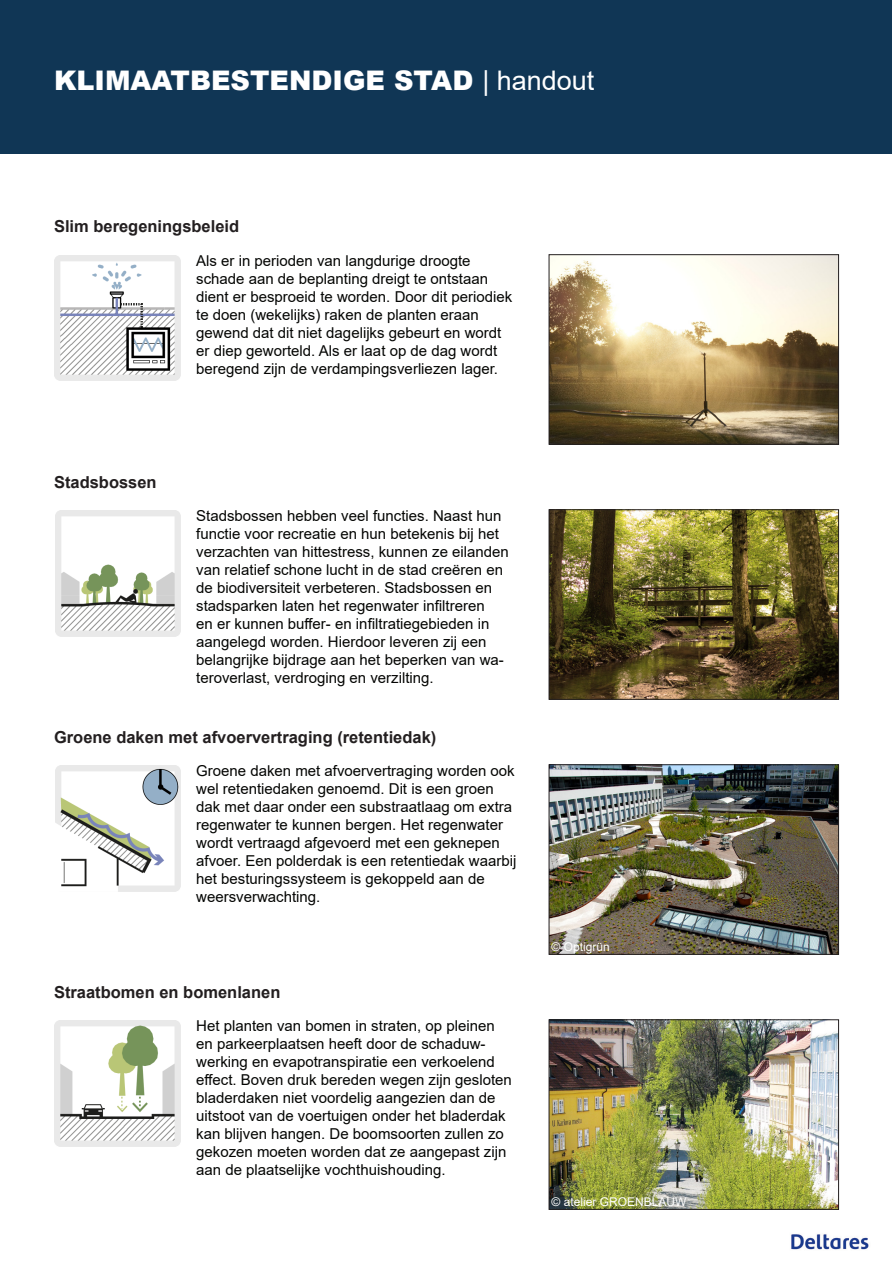
<style>
.page{position:relative;width:893px;height:1263px;background:#fff}
.page>*{position:absolute;margin:0;border:0;box-sizing:border-box;transform-origin:0 0}
.t1{font:900 27px "Arial";color:#fff}
.t2{font:700 16.5px "Arial";color:#231f20}
.t3{font:15px/18px "Arial";color:#040503}
.t4{font:12px "Arial";color:#fff}
.s1{font-weight:400}
</style>
<div class="page">
<img style="left:791px;top:1234px;width:78px;height:16px">
<img style="left:551px;top:256px;width:286px;height:186px">
<div style="left:549px;top:254px;width:290px;height:190px;border:1px solid #231f20"></div>
<img style="left:551px;top:511px;width:286px;height:186px">
<div style="left:549px;top:509px;width:290px;height:190px;border:1px solid #231f20"></div>
<img style="left:551px;top:766px;width:286px;height:186px">
<div style="left:549px;top:764px;width:290px;height:190px;border:1px solid #231f20"></div>
<img style="left:551px;top:1021px;width:286px;height:186px">
<div style="left:549px;top:1019px;width:290px;height:190px;border:1px solid #231f20"></div>
<div style="left:1px;top:1px;width:891px;height:153px;background:#103655"></div>
<img style="left:55px;top:765px;width:126px;height:126px">
<img style="left:55px;top:510px;width:126px;height:126px">
<img style="left:55px;top:255px;width:125px;height:126px">
<img style="left:55px;top:1020px;width:125px;height:126px">
<p class="t1" style="left:54px;top:61px;width:542px">KLIMAATBESTENDIGE STAD <span class="s1">| handout</span></p>
<p class="t2" style="left:54px;top:215px;width:187px">Slim beregeningsbeleid</p>
<p class="t3" style="left:196px;top:251px;width:317px">Als er in perioden van langdurige droogte schade aan de beplanting dreigt te ontstaan dient er besproeid te worden. Door dit periodiek te doen (wekelijks) raken de planten eraan gewend dat dit niet dagelijks gebeurt en wordt er diep geworteld. Als er laat op de dag wordt beregend zijn de verdampingsverliezen lager.</p>
<p class="t2" style="left:54px;top:470px;width:104px">Stadsbossen</p>
<p class="t3" style="left:196px;top:506px;width:314px">Stadsbossen hebben veel functies. Naast hun functie voor recreatie en hun betekenis bij het verzachten van hittestress, kunnen ze eilanden van relatief schone lucht in de stad creëren en de biodiversiteit verbeteren. Stadsbossen en stadsparken laten het regenwater infiltreren<br>en er kunnen buffer- en infiltratiegebieden in aangelegd worden. Hierdoor leveren zij een belangrijke bijdrage aan het beperken van wa&shy;teroverlast, verdroging en verzilting.</p>
<p class="t2" style="left:54px;top:725px;width:384px">Groene daken met afvoervertraging (retentiedak)</p>
<p class="t3" style="left:196px;top:761px;width:322px">Groene daken met afvoervertraging worden ook wel retentiedaken genoemd. Dit is een groen dak met daar onder een substraatlaag om extra regenwater te kunnen bergen. Het regenwater wordt vertraagd afgevoerd met een geknepen afvoer. Een polderdak is een retentiedak waarbij het besturingssysteem is gekoppeld aan de weersverwachting.</p>
<p class="t2" style="left:54px;top:980px;width:228px">Straatbomen en bomenlanen</p>
<p class="t3" style="left:196px;top:1016px;width:317px">Het planten van bomen in straten, op pleinen en parkeerplaatsen heeft door de schaduw&shy;werking en evapotranspiratie een verkoelend effect. Boven druk bereden wegen zijn gesloten bladerdaken niet voordelig aangezien dan de uitstoot van de voertuigen onder het bladerdak kan blijven hangen. De boomsoorten zullen zo gekozen moeten worden dat ze aangepast zijn aan de plaatselijke vochthuishouding.</p>
<p class="t4" style="left:552px;top:939px;width:60px">© Optigrün</p>
<p class="t4" style="left:552px;top:1194px;width:136px">© atelier GROENBLAUW</p>
</div>
